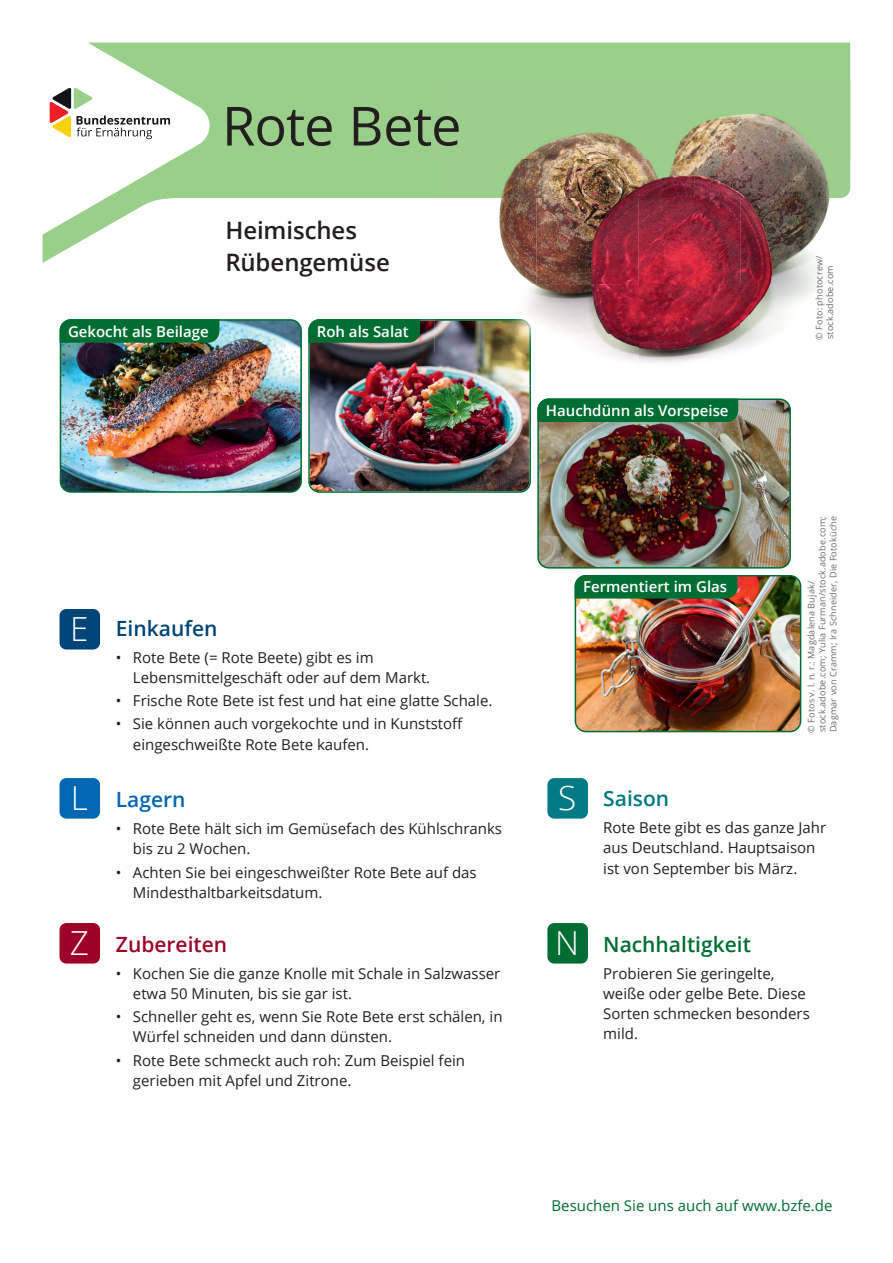
<style>
.page{position:relative;width:893px;height:1263px;background:#fff}
.page>*{position:absolute;margin:0;border:0;box-sizing:border-box;transform-origin:0 0}
.t1{font:54px "Open Sans";letter-spacing:-.02em;color:#231f20}
.t2{font:300 33.15px "Open Sans";color:#fff}
.t3{font:600 24px/31.2px "Open Sans";letter-spacing:-.005em;color:#231f20}
.t4{font:600 21px "Open Sans";color:#006e33}
.t5{font:600 21px "Open Sans";color:#9d0228}
.t6{font:600 21px "Open Sans";color:#004578}
.t7{font:600 21px "Open Sans";color:#0166b3}
.t8{font:600 21px "Open Sans";color:#007a84}
.t9{font:15px/20.2px "Open Sans";color:#231f20}
.t10{font:600 15px "Open Sans";color:#fff}
.t11{font:15px "Open Sans";color:#006e33}
.t12{font:9px/10.8px "Open Sans";letter-spacing:.02em;color:#6c6d70}
</style>
<div class="page">
<div style="left:210px;top:44px;width:639px;height:154px;background:#9acf8a"></div>
<svg style="left:44px;top:44px;width:166px;height:218px"></svg>
<svg style="left:50px;top:87px;width:120px;height:52px"></svg>
<img style="left:60px;top:322px;width:239px;height:169px">
<div style="left:60px;top:319px;width:242px;height:174px;border:2px solid #006e33;border-radius:11px"></div>
<div style="left:59px;top:319px;width:161px;height:24px;background:#006e33"></div>
<img style="left:308px;top:319px;width:223px;height:174px">
<img style="left:575px;top:576px;width:226px;height:155px">
<div style="left:575px;top:575px;width:226px;height:157px;border:2px solid #006e33;border-radius:11px"></div>
<svg style="left:574px;top:574px;width:164px;height:25px;background:#11743d"></svg>
<img style="left:540px;top:401px;width:248px;height:165px">
<div style="left:537px;top:398px;width:254px;height:171px;border:2px solid #006e33;border-radius:11px"></div>
<svg style="left:537px;top:398px;width:202px;height:25px;background:#0b7239"></svg>
<div style="left:60px;top:609px;width:40px;height:40px;background:#004578;border-radius:7px"></div>
<div style="left:60px;top:778px;width:40px;height:41px;background:#0166b3;border-radius:7px"></div>
<div style="left:60px;top:923px;width:40px;height:40px;background:#9d0228;border-radius:7px"></div>
<img style="left:499px;top:198px;width:331px;height:86px">
<img style="left:526px;top:284px;width:112px;height:51px">
<img style="left:638px;top:284px;width:180px;height:79px">
<img style="left:567px;top:335px;width:71px;height:26px">
<img style="left:435px;top:81px;width:414px;height:117px">
<img style="left:435px;top:319px;width:96px;height:67px">
<div style="left:547px;top:778px;width:41px;height:41px;background:#007a84;border-radius:7px"></div>
<div style="left:547px;top:923px;width:41px;height:40px;background:#006e33;border-radius:7px"></div>
<h1 class="t1" style="left:222px;top:89px;width:241px">Rote Bete</h1>
<h3 class="t3" style="left:225px;top:215px;width:166px">Heimisches<br>Rübengemüse</h3>
<p class="t10" style="left:68px;top:321px;width:142px">Gekocht als Beilage</p>
<p class="t10" style="left:317px;top:321px;width:93px">Roh als Salat</p>
<h2 class="t2" style="left:70px;top:606px;width:20px">E</h2>
<h2 class="t2" style="left:71px;top:775px;width:19px">L</h2>
<h2 class="t2" style="left:70px;top:920px;width:21px">Z</h2>
<h3 class="t6" style="left:116px;top:614px;width:103px">Einkaufen</h3>
<p class="t9" style="left:133px;top:647px;width:299px;text-indent:-17px">• Rote Bete (= Rote Beete) gibt es im<br>Lebensmittelgeschäft oder auf dem Markt.</p>
<p class="t9" style="left:116px;top:690px;width:378px">• Frische Rote Bete ist fest und hat eine glatte Schale.</p>
<p class="t9" style="left:133px;top:713px;width:332px;text-indent:-17px">• Sie können auch vorgekochte und in Kunststoff eingeschweißte Rote Bete kaufen.</p>
<h3 class="t7" style="left:116px;top:785px;width:71px">Lagern</h3>
<p class="t9" style="left:133px;top:818px;width:371px;text-indent:-17px">• Rote Bete hält sich im Gemüsefach des Kühlschranks bis zu 2 Wochen.</p>
<p class="t9" style="left:133px;top:862px;width:345px;text-indent:-17px">• Achten Sie bei eingeschweißter Rote Bete auf das<br>Mindesthaltbarkeitsdatum.</p>
<h3 class="t5" style="left:116px;top:930px;width:113px">Zubereiten</h3>
<p class="t9" style="left:133px;top:963px;width:369px;text-indent:-17px">• Kochen Sie die ganze Knolle mit Schale in Salzwasser etwa 50 Minuten, bis sie gar ist.</p>
<p class="t9" style="left:133px;top:1006px;width:371px;text-indent:-17px">• Schneller geht es, wenn Sie Rote Bete erst schälen, in<br>Würfel schneiden und dann dünsten.</p>
<p class="t9" style="left:133px;top:1050px;width:334px;text-indent:-17px">• Rote Bete schmeckt auch roh: Zum Beispiel fein gerieben mit Apfel und Zitrone.</p>
<p class="t10" style="left:546px;top:400px;width:184px">Hauchdünn als Vorspeise</p>
<p class="t10" style="left:583px;top:577px;width:146px">Fermentiert im Glas</p>
<p class="t12" style="left:813px;top:340px;width:86px;rotate:-90deg">© Foto: photocrew/ stock.adobe.com</p>
<p class="t12" style="left:806px;top:733px;width:218px;rotate:-90deg">© Fotos v. l. n. r.: Magdalena Bujak/ stock.adobe.com; Yulia Furman/stock.adobe.com;<br>Dagmar von Cramm; Ira Schneider, Die Fotoküche</p>
<h2 class="t2" style="left:558px;top:775px;width:20px">S</h2>
<h2 class="t2" style="left:555px;top:920px;width:25px">N</h2>
<h3 class="t8" style="left:603px;top:784px;width:67px">Saison</h3>
<p class="t9" style="left:603px;top:817px;width:224px">Rote Bete gibt es das ganze Jahr aus Deutschland. Hauptsaison ist von September bis März.</p>
<h3 class="t4" style="left:603px;top:930px;width:149px">Nachhaltigkeit</h3>
<p class="t9" style="left:603px;top:963px;width:208px">Probieren Sie geringelte, weiße oder gelbe Bete. Diese<br>Sorten schmecken besonders mild.</p>
<p class="t11" style="left:552px;top:1196px;width:282px">Besuchen Sie uns auch auf www.bzfe.de</p>
</div>
